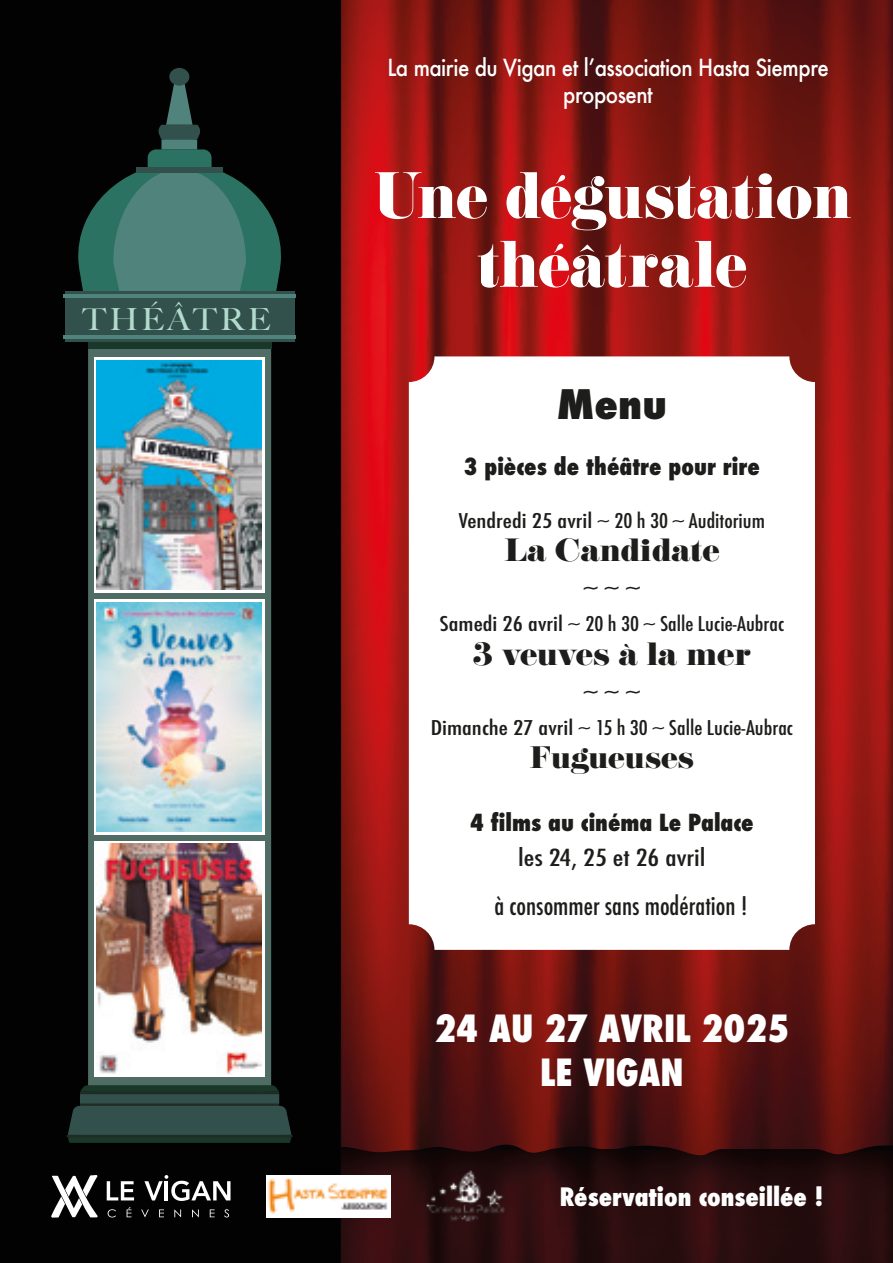
<style>
.page{position:relative;width:893px;height:1263px;background:#fff}
.page>*{position:absolute;margin:0;border:0;box-sizing:border-box;transform-origin:0 0}
.t1{font:57.3px/68.7px "Eloquent JF Pro";color:#fff;text-align:center}
.t2{font:800 condensed 39.6px "Futura";color:#1d1d1b;scale:1.1 1}
.t3{font:800 condensed 36.3px/43.8px "Futura";color:#fff;text-align:center}
.t4{font:500 30.6px "Big Caslon";letter-spacing:.1em;color:#b3dbcd;scale:1.05 1}
.t5{font:28.2px "Eloquent JF Pro";color:#1d1d1b;scale:1.1 1}
.t6{font:27.3px "Eloquent JF Pro";color:#1d1d1b;scale:1.1 1}
.t7{font:500 condensed 24.9px "Futura";color:#1d1d1b}
.t8{font:800 condensed 24.6px "Futura";color:#fff}
.t9{font:24px "Symbol";color:#1d1d1b;scale:1.1 1}
.t10{font:800 condensed 22.8px/35.4px "Futura";color:#1d1d1b;text-align:center}
.t11{font:500 22.8px/27.6px "Futura";letter-spacing:-.025em;color:#fff;text-align:center;scale:.9 1}
.t12{font:500 condensed 19.8px "Futura";color:#1d1d1b;scale:1.25 1}
.s1{font-weight:500}
</style>
<div class="page">
<img style="left:341px;top:1155px;width:552px;height:108px">
<img style="left:341px;top:0;width:552px;height:1155px">
<div style="left:0;top:0;width:339px;height:1263px;background:#020203"></div>
<svg style="left:88px;top:349px;width:183px;height:736px;background:#5b776f"></svg>
<hr style="left:66px;top:1135px;width:227px;height:2px;background:#202b24">
<svg style="left:68px;top:1085px;width:223px;height:58px;background:#28423c"></svg>
<div style="left:88px;top:335px;width:183px;height:14px;background:#19382a"></div>
<div style="left:65px;top:291px;width:229px;height:51px;background:#32504c"></div>
<hr style="left:63px;top:294px;width:233px;height:4px;background:#50837b">
<hr style="left:63px;top:335px;width:233px;height:4px;background:#50837b">
<svg style="left:78px;top:77px;width:203px;height:214px"></svg>
<div style="left:169px;top:68px;width:20px;height:18px;background:#32504c;border-radius:50%"></div>
<svg style="left:94px;top:841px;width:170px;height:236px;background:#f5f1ef"></svg>
<img style="left:97px;top:844px;width:165px;height:230px">
<svg style="left:94px;top:357px;width:170px;height:235px;background:#e8eff2"></svg>
<img style="left:97px;top:360px;width:165px;height:229px">
<svg style="left:94px;top:599px;width:170px;height:235px;background:#eef7f9"></svg>
<img style="left:97px;top:602px;width:165px;height:229px">
<div style="left:409px;top:356px;width:406px;height:594px;background:#fff;border-radius:26px"></div>
<svg style="left:107px;top:1181px;width:27px;height:19px"></svg>
<svg style="left:144px;top:1175px;width:86px;height:26px"></svg>
<svg style="left:108px;top:1209px;width:8px;height:8px"></svg>
<svg style="left:127px;top:1207px;width:5px;height:10px"></svg>
<svg style="left:141px;top:1209px;width:8px;height:8px"></svg>
<svg style="left:159px;top:1209px;width:5px;height:8px"></svg>
<svg style="left:174px;top:1209px;width:7px;height:8px"></svg>
<svg style="left:192px;top:1209px;width:7px;height:8px"></svg>
<svg style="left:210px;top:1209px;width:5px;height:8px"></svg>
<svg style="left:224px;top:1209px;width:5px;height:8px"></svg>
<svg style="left:51px;top:1175px;width:47px;height:42px"></svg>
<img style="left:266px;top:1175px;width:124px;height:42px">
<img style="left:418px;top:1165px;width:92px;height:63px">
<p class="t4" style="left:82px;top:294px;width:181px">THÉÂTRE</p>
<p class="t11" style="left:387px;top:53px;width:492px">La mairie du Vigan et lʼassociation Hasta Siempre proposent</p>
<p class="t1" style="left:374px;top:164px;width:479px">Une dégustation théâtrale</p>
<p class="t2" style="left:557px;top:377px;width:102px">Menu</p>
<p class="t10" style="left:464px;top:449px;width:297px">3 pièces de théâtre pour rire</p>
<p class="t12" style="left:459px;top:508px;width:247px">Vendredi 25 avril ∼ 20 h 30 ∼ Auditorium</p>
<p class="t5" style="left:504px;top:535px;width:198px">La Candidate</p>
<p class="t9" style="left:583px;top:574px;width:53px">∼ ∼ ∼</p>
<p class="t12" style="left:440px;top:611px;width:277px">Samedi 26 avril ∼ 20 h 30 ∼ Salle Lucie-Aubrac</p>
<p class="t5" style="left:473px;top:638px;width:254px">3 veuves à la mer</p>
<p class="t9" style="left:583px;top:678px;width:53px">∼ ∼ ∼</p>
<p class="t12" style="left:431px;top:715px;width:291px">Dimanche 27 avril ∼ 15 h 30 ∼ Salle Lucie-Aubrac</p>
<p class="t6" style="left:530px;top:742px;width:151px">Fugueuses</p>
<p class="t10" style="left:470px;top:804px;width:285px">4 films au cinéma Le Palace <span class="s1">les 24, 25 et 26 avril</span></p>
<p class="t7" style="left:494px;top:890px;width:255px">à consommer sans modération !</p>
<p class="t3" style="left:435px;top:1007px;width:356px">24 AU 27 AVRIL 2025<br>LE VIGAN</p>
<p class="t8" style="left:560px;top:1180px;width:265px">Réservation conseillée !</p>
</div>
